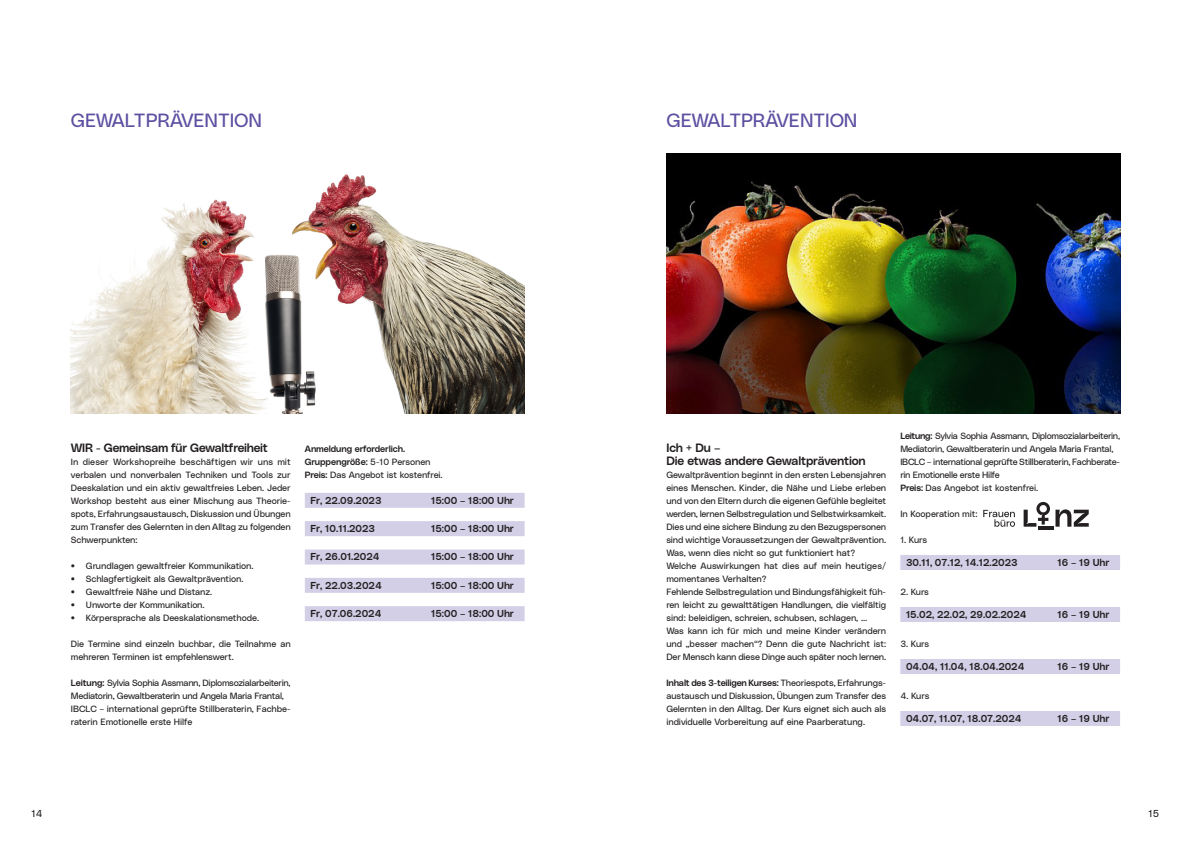
<style>
.page{position:relative;width:1191px;height:842px;background:#fff}
.page>*{position:absolute;margin:0;border:0;box-sizing:border-box;transform-origin:0 0}
.Hedline{font:19px "Lentia Nova Neutral";letter-spacing:-.01em;color:#5d4fa1}
.Überschrift_OrangKasten_2_zeile{font:12px "Lentia Nova Median";letter-spacing:-.015em;color:#231f20}
.Überschrift_Glasfaserblau{font:12px "Lentia Nova Median";letter-spacing:-.02em;color:#231f20}
.Zeiten{font:10px "Lentia Nova Median";color:#231f20}
.t1{font:10px "Lentia Nova Neutral";color:#231f20}
.Lauftext{font:9px/13px "Lentia Nova Neutral";letter-spacing:-.015em;color:#231f20;text-align:justify}
.Lauftext-2{font:9px/13px "Lentia Nova Neutral";letter-spacing:-.035em;color:#231f20}
.Lauftext-3{font:9px/13px "Lentia Nova Neutral";letter-spacing:-.04em;color:#231f20}
.Lauftext-4{font:9px "Lentia Nova Median";letter-spacing:-.01em;color:#231f20}
.s1{font-family:"Lentia Nova Median"}
.s2{font-family:"Lentia Nova Neutral"}
</style>
<div class="page">
<div style="left:305px;top:493px;width:219px;height:15px;background:#d3cfe7"></div>
<div style="left:305px;top:521px;width:219px;height:15px;background:#d3cfe7"></div>
<div style="left:305px;top:549px;width:219px;height:15px;background:#d3cfe7"></div>
<div style="left:305px;top:578px;width:219px;height:15px;background:#d3cfe7"></div>
<div style="left:305px;top:606px;width:219px;height:15px;background:#d3cfe7"></div>
<div style="left:900px;top:555px;width:220px;height:15px;background:#d3cfe7"></div>
<div style="left:900px;top:607px;width:220px;height:15px;background:#d3cfe7"></div>
<div style="left:900px;top:659px;width:220px;height:15px;background:#d3cfe7"></div>
<div style="left:900px;top:711px;width:220px;height:15px;background:#d3cfe7"></div>
<svg style="left:983px;top:510px;width:32px;height:17px"></svg>
<hr style="left:1037px;top:527px;width:16px;height:3px;background:#231f20">
<svg style="left:1023px;top:502px;width:65px;height:25px"></svg>
<img style="left:666px;top:153px;width:454px;height:260px">
<img style="left:71px;top:174px;width:453px;height:239px">
<p class="Hedline" style="left:71px;top:106px;width:193px">GEWALTPRÄVENTION</p>
<p class="Hedline" style="left:666px;top:106px;width:193px">GEWALTPRÄVENTION</p>
<p class="Überschrift_Glasfaserblau" style="left:71px;top:438px;width:198px">WIR - Gemeinsam für Gewaltfreiheit</p>
<p class="Lauftext" style="left:71px;top:455px;width:221px">In dieser Workshopreihe beschäftigen wir uns mit verbalen und nonverbalen Techniken und Tools zur Deeskalation und ein aktiv gewaltfreies Leben. Jeder Workshop besteht aus einer Mischung aus Theorie&shy;spots, Erfahrungsaustausch, Diskussion und Übungen zum Transfer des Gelernten in den Alltag zu folgenden Schwerpunkten:</p>
<p class="Lauftext" style="left:71px;top:559px;width:184px">• Grundlagen gewaltfreier Kommunikation.</p>
<p class="Lauftext" style="left:71px;top:572px;width:174px">• Schlagfertigkeit als Gewaltprävention.</p>
<p class="Lauftext" style="left:71px;top:585px;width:143px">• Gewaltfreie Nähe und Distanz.</p>
<p class="Lauftext" style="left:71px;top:598px;width:135px">• Unworte der Kommunikation.</p>
<p class="Lauftext" style="left:71px;top:611px;width:190px">• Körpersprache als Deeskalationsmethode.</p>
<p class="Lauftext" style="left:71px;top:637px;width:221px">Die Termine sind einzeln buchbar, die Teilnahme an mehreren Terminen ist empfehlenswert.</p>
<p class="Lauftext-2" style="left:71px;top:676px;width:221px"><span class="s1">Leitung:</span> Sylvia Sophia Assmann, Diplomsozialarbeiterin,<br>Mediatorin, Gewaltberaterin und Angela Maria Frantal,</p>
<p class="Lauftext" style="left:71px;top:702px;width:221px">IBCLC – international geprüfte Stillberaterin, Fachbe&shy;raterin Emotionelle erste Hilfe</p>
<p class="Lauftext-4" style="left:305px;top:442px;width:102px">Anmeldung erforderlich.</p>
<p class="Lauftext-4" style="left:305px;top:455px;width:127px">Gruppengröße: <span class="s2">5-10 Personen</span></p>
<p class="Lauftext" style="left:305px;top:468px;width:139px"><span class="s1">Preis:</span> Das Angebot ist kostenfrei.</p>
<p class="Zeiten" style="left:310px;top:492px;width:73px">Fr, 22.09.2023</p>
<p class="Zeiten" style="left:431px;top:492px;width:84px">15:00 – 18:00 Uhr</p>
<p class="Zeiten" style="left:310px;top:521px;width:66px">Fr, 10.11.2023</p>
<p class="Zeiten" style="left:431px;top:521px;width:84px">15:00 – 18:00 Uhr</p>
<p class="Zeiten" style="left:310px;top:549px;width:71px">Fr, 26.01.2024</p>
<p class="Zeiten" style="left:431px;top:549px;width:84px">15:00 – 18:00 Uhr</p>
<p class="Zeiten" style="left:310px;top:577px;width:73px">Fr, 22.03.2024</p>
<p class="Zeiten" style="left:431px;top:577px;width:84px">15:00 – 18:00 Uhr</p>
<p class="Zeiten" style="left:310px;top:606px;width:73px">Fr, 07.06.2024</p>
<p class="Zeiten" style="left:431px;top:606px;width:84px">15:00 – 18:00 Uhr</p>
<p class="Überschrift_OrangKasten_2_zeile" style="left:666px;top:438px;width:56px">Ich + Du –</p>
<p class="Überschrift_OrangKasten_2_zeile" style="left:666px;top:451px;width:201px">Die etwas andere Gewaltprävention</p>
<p class="Lauftext" style="left:666px;top:468px;width:221px">Gewaltprävention beginnt in den ersten Lebensjahren eines Menschen. Kinder, die Nähe und Liebe erleben und von den Eltern durch die eigenen Gefühle begleitet werden, lernen Selbstregulation und Selbstwirksamkeit.<br>Dies und eine sichere Bindung zu den Bezugspersonen sind wichtige Voraussetzungen der Gewaltprävention.</p>
<p class="Lauftext" style="left:666px;top:546px;width:190px">Was, wenn dies nicht so gut funktioniert hat?</p>
<p class="Lauftext" style="left:666px;top:559px;width:221px">Welche Auswirkungen hat dies auf mein heutiges/ momentanes Verhalten?</p>
<p class="Lauftext" style="left:666px;top:585px;width:221px">Fehlende Selbstregulation und Bindungsfähigkeit füh&shy;ren leicht zu gewalttätigen Handlungen, die vielfältig sind: beleidigen, schreien, schubsen, schlagen, ...</p>
<p class="Lauftext" style="left:666px;top:624px;width:221px">Was kann ich für mich und meine Kinder verändern und „besser machen“? Denn die gute Nachricht ist:<br>Der Mensch kann diese Dinge auch später noch lernen.</p>
<p class="Lauftext" style="left:666px;top:676px;width:221px"><span class="s1">Inhalt des 3-teiligen Kurses:</span> Theoriespots, Erfahrungs&shy;austausch und Diskussion, Übungen zum Transfer des Gelernten in den Alltag. Der Kurs eignet sich auch als individuelle Vorbereitung auf eine Paarberatung.</p>
<p class="Lauftext-2" style="left:900px;top:429px;width:221px"><span class="s1">Leitung:</span> Sylvia Sophia Assmann, Diplomsozialarbeiterin,<br>Mediatorin, Gewaltberaterin und Angela Maria Frantal,</p>
<p class="Lauftext-3" style="left:900px;top:455px;width:221px">IBCLC – international geprüfte Stillberaterin, Fachberate&shy;rin Emotionelle erste Hilfe</p>
<p class="Lauftext" style="left:900px;top:481px;width:139px"><span class="s1">Preis:</span> Das Angebot ist kostenfrei.</p>
<p class="Lauftext" style="left:900px;top:507px;width:79px">In Kooperation mit:</p>
<p class="Lauftext" style="left:900px;top:533px;width:28px">1. Kurs</p>
<p class="Zeiten" style="left:906px;top:554px;width:113px">30.11, 07.12, 14.12.2023</p>
<p class="Zeiten" style="left:1057px;top:554px;width:53px">16 – 19 Uhr</p>
<p class="Lauftext" style="left:900px;top:585px;width:30px">2. Kurs</p>
<p class="Zeiten" style="left:906px;top:606px;width:122px">15.02, 22.02, 29.02.2024</p>
<p class="Zeiten" style="left:1057px;top:606px;width:53px">16 – 19 Uhr</p>
<p class="Lauftext" style="left:900px;top:637px;width:30px">3. Kurs</p>
<p class="Zeiten" style="left:906px;top:658px;width:120px">04.04, 11.04, 18.04.2024</p>
<p class="Zeiten" style="left:1057px;top:658px;width:53px">16 – 19 Uhr</p>
<p class="Lauftext" style="left:900px;top:689px;width:31px">4. Kurs</p>
<p class="Zeiten" style="left:906px;top:710px;width:117px">04.07, 11.07, 18.07.2024</p>
<p class="Zeiten" style="left:1057px;top:710px;width:53px">16 – 19 Uhr</p>
<p class="t1" style="left:31px;top:806px;width:13px">14</p>
<p class="t1" style="left:1148px;top:806px;width:12px">15</p>
</div>
